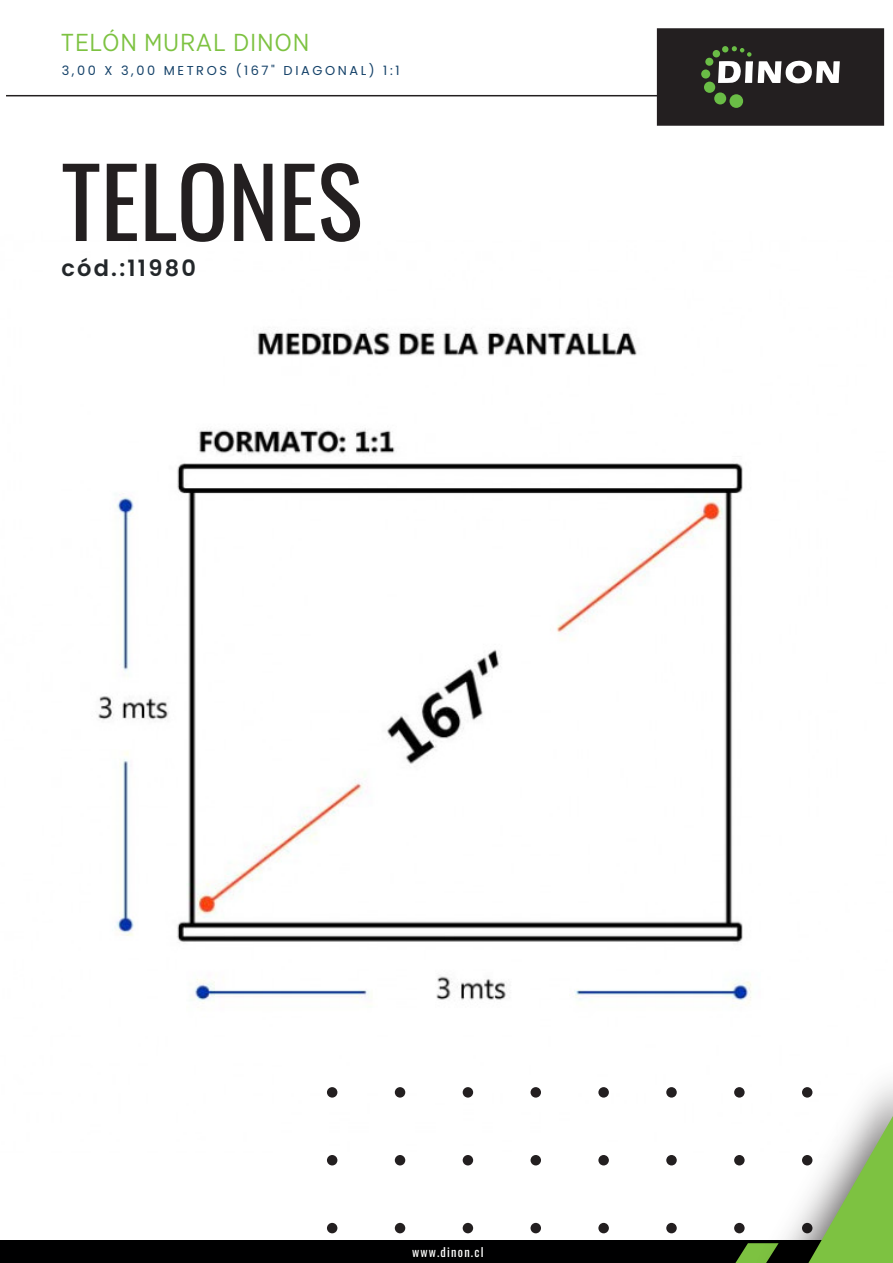
<style>
.page{position:relative;width:893px;height:1263px;background:#fff}
.page>*{position:absolute;margin:0;border:0;box-sizing:border-box;transform-origin:0 0}
.t1{font:95.4px "Oswald";color:#231f20}
.t2{font:24.45px "Gotham Narrow";letter-spacing:.03em;color:#7dc241}
.t3{font:600 22.5px "Poppins";letter-spacing:.1em;color:#23272a}
.t4{font:12.9px "Poppins";letter-spacing:.2em;color:#154269}
.t5{font:12.3px "Oswald";letter-spacing:.1em;color:#fff}
</style>
<div class="page">
<img style="left:98px;top:99px;width:787px;height:1135px">
<div style="left:666px;top:1087px;width:11px;height:10px;background:#231f20;border-radius:50%"></div>
<div style="left:666px;top:1155px;width:11px;height:10px;background:#231f20;border-radius:50%"></div>
<div style="left:666px;top:1223px;width:11px;height:10px;background:#231f20;border-radius:50%"></div>
<div style="left:598px;top:1087px;width:11px;height:10px;background:#231f20;border-radius:50%"></div>
<div style="left:598px;top:1155px;width:11px;height:10px;background:#231f20;border-radius:50%"></div>
<div style="left:598px;top:1223px;width:11px;height:10px;background:#231f20;border-radius:50%"></div>
<div style="left:531px;top:1087px;width:10px;height:10px;background:#231f20;border-radius:50%"></div>
<div style="left:531px;top:1155px;width:10px;height:10px;background:#231f20;border-radius:50%"></div>
<div style="left:531px;top:1223px;width:10px;height:10px;background:#231f20;border-radius:50%"></div>
<div style="left:463px;top:1087px;width:10px;height:10px;background:#231f20;border-radius:50%"></div>
<div style="left:463px;top:1155px;width:10px;height:10px;background:#231f20;border-radius:50%"></div>
<div style="left:463px;top:1223px;width:10px;height:10px;background:#231f20;border-radius:50%"></div>
<div style="left:395px;top:1087px;width:10px;height:10px;background:#231f20;border-radius:50%"></div>
<div style="left:395px;top:1155px;width:10px;height:10px;background:#231f20;border-radius:50%"></div>
<div style="left:395px;top:1223px;width:10px;height:10px;background:#231f20;border-radius:50%"></div>
<div style="left:327px;top:1087px;width:10px;height:10px;background:#231f20;border-radius:50%"></div>
<div style="left:327px;top:1155px;width:10px;height:10px;background:#231f20;border-radius:50%"></div>
<div style="left:327px;top:1223px;width:10px;height:10px;background:#231f20;border-radius:50%"></div>
<div style="left:657px;top:28px;width:227px;height:98px;background:#231f20;border:2px solid #231f20"></div>
<hr style="left:6px;top:95px;width:652px;height:1px;background:#231f20">
<div style="left:0;top:1240px;width:893px;height:23px;background:#000001"></div>
<div style="left:729px;top:94px;width:14px;height:14px;background:#6abd46;border-radius:50%"></div>
<div style="left:714px;top:92px;width:12px;height:12px;background:#6abd46;border-radius:50%"></div>
<div style="left:704px;top:82px;width:11px;height:11px;background:#6abd46;border-radius:50%"></div>
<div style="left:701px;top:70px;width:9px;height:9px;background:#6abd46;border-radius:50%"></div>
<div style="left:705px;top:58px;width:8px;height:8px;background:#6abd46;border-radius:50%"></div>
<div style="left:713px;top:50px;width:7px;height:7px;background:#6abd46;border-radius:50%"></div>
<svg style="left:718px;top:46px;width:122px;height:38px"></svg>
<img style="left:733px;top:1035px;width:152px;height:41px">
<svg style="left:724px;top:1076px;width:169px;height:187px"></svg>
<h2 class="t2" style="left:61px;top:27px;width:250px">TELÓN MURAL DINON</h2>
<p class="t4" style="left:62px;top:63px;width:339px">3,00 X 3,00 METROS (167" DIAGONAL) 1:1</p>
<h1 class="t1" style="left:61px;top:117px;width:303px">TELONES</h1>
<h3 class="t3" style="left:61px;top:255px;width:136px">cód.:11980</h3>
<p class="t5" style="left:412px;top:1240px;width:73px">www.dinon.cl</p>
</div>
